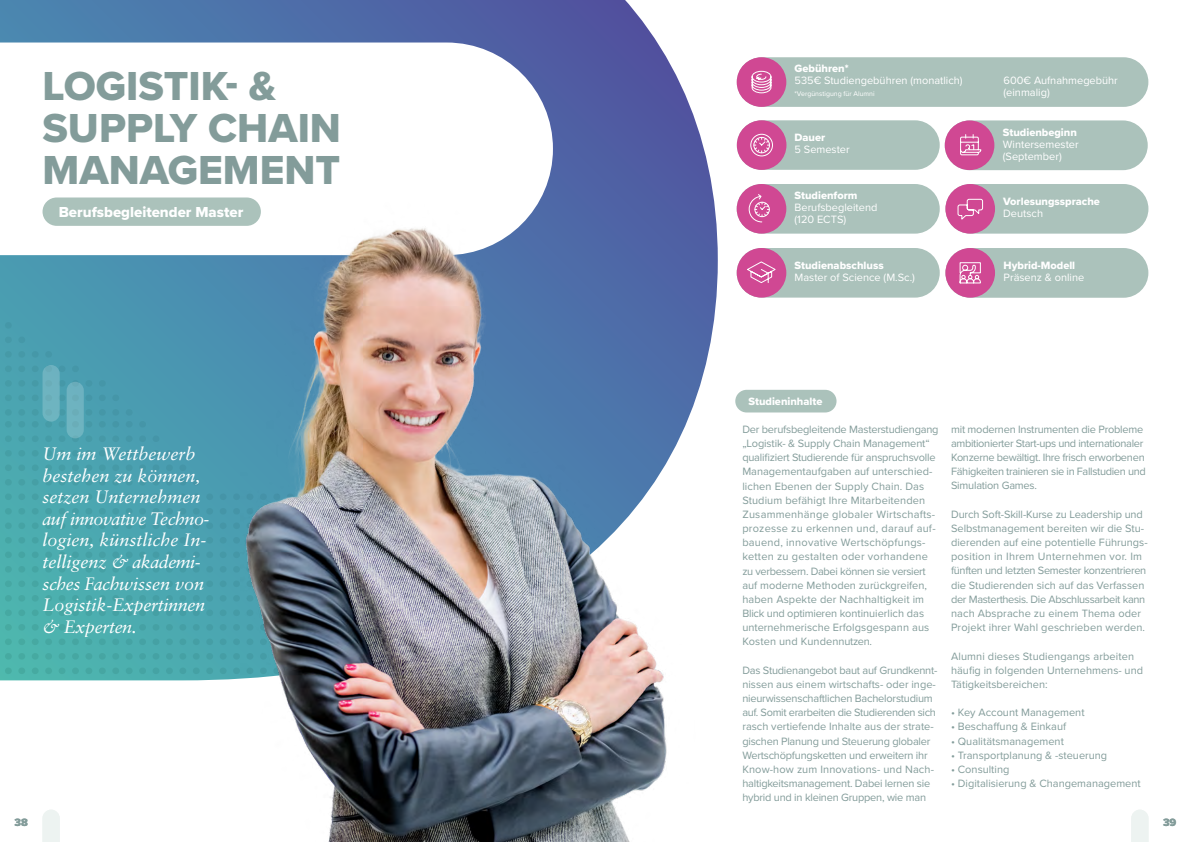
<style>
.page{position:relative;width:1191px;height:842px;background:#fff}
.page>*{position:absolute;margin:0;border:0;box-sizing:border-box;transform-origin:0 0}
.t1{font:42px/42px "Proxima Nova Extrabld";color:#839c9a}
.t2{font:italic 18px/21.6px "Sabon LT Pro";color:#fff}
.t3{font:15px "Proxima Nova Extrabld";color:#fff}
.t4{font:11px/14.2px "Proxima Nova";color:#839c9a}
.t5{font:11px/14.2px "Proxima Nova";letter-spacing:-.02em;color:#839c9a}
.t6{font:11px/14.2px "Proxima Nova";letter-spacing:-.03em;color:#839c9a}
.t7{font:11px/12px "Proxima Nova";color:#fff}
.t8{font:11px "Proxima Nova Extrabld";color:#fff}
.t9{font:11px "Proxima Nova Extrabld";color:#839c9a}
.t10{font:7px "Proxima Nova";color:#fff}
</style>
<div class="page">
<svg style="left:0;top:0;width:712px;height:680px;background:#588ab0"></svg>
<svg style="left:0;top:322px;width:12px;height:7px"></svg>
<svg style="left:0;top:337px;width:25px;height:6px"></svg>
<svg style="left:0;top:366px;width:79px;height:6px"></svg>
<svg style="left:0;top:351px;width:52px;height:7px"></svg>
<svg style="left:0;top:380px;width:106px;height:7px"></svg>
<svg style="left:0;top:395px;width:119px;height:6px"></svg>
<svg style="left:0;top:409px;width:146px;height:18px;background:#499fae"></svg>
<svg style="left:0;top:450px;width:159px;height:6px"></svg>
<svg style="left:0;top:435px;width:159px;height:7px"></svg>
<svg style="left:0;top:464px;width:159px;height:7px"></svg>
<svg style="left:0;top:493px;width:159px;height:7px"></svg>
<svg style="left:0;top:479px;width:159px;height:6px"></svg>
<svg style="left:0;top:508px;width:159px;height:6px"></svg>
<svg style="left:0;top:537px;width:159px;height:6px"></svg>
<svg style="left:0;top:522px;width:159px;height:7px"></svg>
<svg style="left:0;top:551px;width:159px;height:7px"></svg>
<svg style="left:0;top:580px;width:159px;height:7px"></svg>
<svg style="left:0;top:566px;width:159px;height:6px"></svg>
<svg style="left:0;top:595px;width:159px;height:7px"></svg>
<svg style="left:0;top:624px;width:159px;height:7px"></svg>
<svg style="left:0;top:609px;width:159px;height:7px"></svg>
<svg style="left:0;top:638px;width:159px;height:7px"></svg>
<svg style="left:0;top:667px;width:159px;height:7px"></svg>
<svg style="left:0;top:653px;width:159px;height:7px"></svg>
<svg style="left:0;top:43px;width:553px;height:212px"></svg>
<img style="left:159px;top:184px;width:559px;height:658px">
<svg style="left:43px;top:810px;width:17px;height:32px"></svg>
<div style="left:43px;top:197px;width:218px;height:29px;background:#abc2bb;border-radius:14px"></div>
<div style="left:43px;top:365px;width:17px;height:57px;background:#6eb3c0;border-radius:9px"></div>
<div style="left:67px;top:382px;width:17px;height:56px;background:#6eb3c0;border-radius:9px"></div>
<svg style="left:1131px;top:810px;width:17px;height:32px"></svg>
<div style="left:736px;top:248px;width:203px;height:50px;background:#abc2bb;border-radius:25px"></div>
<div style="left:736px;top:248px;width:50px;height:50px;background:#d04893;border-radius:50%"></div>
<svg style="left:747px;top:261px;width:29px;height:22px"></svg>
<div style="left:736px;top:184px;width:203px;height:50px;background:#abc2bb;border-radius:25px"></div>
<div style="left:736px;top:184px;width:50px;height:50px;background:#d04893;border-radius:50%"></div>
<svg style="left:748px;top:194px;width:22px;height:29px"></svg>
<div style="left:737px;top:120px;width:202px;height:50px;background:#abc2bb;border-radius:25px"></div>
<div style="left:945px;top:184px;width:203px;height:50px;background:#abc2bb;border-radius:25px"></div>
<div style="left:945px;top:184px;width:50px;height:50px;background:#d04893;border-radius:50%"></div>
<svg style="left:957px;top:198px;width:26px;height:22px"></svg>
<div style="left:737px;top:120px;width:49px;height:50px;background:#d04893;border-radius:50%"></div>
<svg style="left:753px;top:136px;width:17px;height:18px"></svg>
<div style="left:750px;top:134px;width:23px;height:22px;border:1px solid #fff;border-radius:50%"></div>
<div style="left:944px;top:120px;width:203px;height:50px;background:#abc2bb;border-radius:25px"></div>
<div style="left:944px;top:120px;width:50px;height:50px;background:#d04893;border-radius:50%"></div>
<svg style="left:960px;top:135px;width:21px;height:21px"></svg>
<div style="left:737px;top:57px;width:411px;height:50px;background:#abc2bb;border-radius:25px"></div>
<div style="left:736px;top:57px;width:50px;height:50px;background:#d04893;border-radius:50%"></div>
<svg style="left:751px;top:70px;width:21px;height:24px"></svg>
<div style="left:735px;top:390px;width:101px;height:22px;background:#abc2bb;border-radius:11px"></div>
<div style="left:945px;top:248px;width:203px;height:50px;background:#abc2bb;border-radius:25px"></div>
<div style="left:945px;top:248px;width:50px;height:50px;background:#d04893;border-radius:50%"></div>
<svg style="left:959px;top:262px;width:22px;height:22px"></svg>
<h1 class="t1" style="left:43px;top:64px;width:300px">LOGISTIK- &amp;<br>SUPPLY CHAIN<br>MANAGEMENT</h1>
<h3 class="t3" style="left:59px;top:200px;width:186px">Berufsbegleitender Master</h3>
<h2 class="t2" style="left:43px;top:442px;width:169px">Um im Wettbewerb bestehen zu können, setzen Unternehmen auf innovative Techno&shy;logien, künstliche In&shy;telligenz &amp; akademi&shy;sches Fachwissen von<br>Logistik-Expertinnen &amp; Experten.</h2>
<p class="t9" style="left:15px;top:814px;width:15px">38</p>
<p class="t8" style="left:794px;top:61px;width:56px">Gebühren*</p>
<p class="t7" style="left:794px;top:74px;width:170px">535€ Studiengebühren (monatlich)</p>
<p class="t10" style="left:794px;top:89px;width:82px">*Vergünstigung für Alumni</p>
<p class="t8" style="left:794px;top:130px;width:32px">Dauer</p>
<p class="t7" style="left:794px;top:143px;width:57px">5 Semester</p>
<p class="t8" style="left:794px;top:187px;width:64px">Studienform</p>
<p class="t7" style="left:794px;top:201px;width:84px">Berufsbegleitend (120 ECTS)</p>
<p class="t8" style="left:794px;top:257px;width:91px">Studienabschluss</p>
<p class="t7" style="left:794px;top:271px;width:122px">Master of Science (M.Sc.)</p>
<p class="t7" style="left:1003px;top:74px;width:116px">600€ Aufnahmegebühr (einmalig)</p>
<p class="t8" style="left:1002px;top:124px;width:76px">Studienbeginn</p>
<p class="t7" style="left:1002px;top:138px;width:77px">Wintersemester (September)</p>
<p class="t8" style="left:1003px;top:193px;width:98px">Vorlesungssprache</p>
<p class="t7" style="left:1003px;top:207px;width:41px">Deutsch</p>
<p class="t8" style="left:1003px;top:257px;width:73px">Hybrid-Modell</p>
<p class="t7" style="left:1003px;top:271px;width:82px">Präsenz &amp; online</p>
<p class="t8" style="left:748px;top:393px;width:76px">Studieninhalte</p>
<p class="t4" style="left:742px;top:422px;width:198px">Der berufsbegleitende Masterstudiengang „Logistik- &amp; Supply Chain Management“ qualifiziert Studierende für anspruchsvolle Managementaufgaben auf unterschied&shy;lichen Ebenen der Supply Chain. Das Studium befähigt Ihre Mitarbeitenden Zusammenhänge globaler Wirtschafts&shy;prozesse zu erkennen und, darauf auf&shy;bauend, innovative Wertschöpfungs&shy;ketten zu gestalten oder vorhandene zu verbessern. Dabei können sie versiert auf moderne Methoden zurückgreifen, haben Aspekte der Nachhaltigkeit im Blick und optimieren kontinuierlich das unternehmerische Erfolgsgespann aus Kosten und Kundennutzen.</p>
<p class="t5" style="left:742px;top:662px;width:196px">Das Studienangebot baut auf Grundkennt&shy;nissen aus einem wirtschafts- oder inge&shy;nieurwissenschaftlichen Bachelorstudium auf. Somit erarbeiten die Studierenden sich rasch vertiefende Inhalte aus der strate&shy;gischen Planung und Steuerung globaler Wertschöpfungsketten und erweitern ihr Know-how zum Innovations- und Nach&shy;haltigkeitsmanagement. Dabei lernen sie hybrid und in kleinen Gruppen, wie man</p>
<p class="t6" style="left:951px;top:421px;width:196px">mit modernen Instrumenten die Probleme ambitionierter Start-ups und internationaler Konzerne bewältigt. Ihre frisch erworbenen Fähigkeiten trainieren sie in Fallstudien und Simulation Games.</p>
<p class="t4" style="left:951px;top:506px;width:198px">Durch Soft-Skill-Kurse zu Leadership und Selbstmanagement bereiten wir die Stu&shy;dierenden auf eine potentielle Führungs&shy;position in Ihrem Unternehmen vor. Im fünften und letzten Semester konzentrieren die Studierenden sich auf das Verfassen der Masterthesis. Die Abschlussarbeit kann nach Absprache zu einem Thema oder Projekt ihrer Wahl geschrieben werden.</p>
<p class="t4" style="left:951px;top:648px;width:193px">Alumni dieses Studiengangs arbeiten häufig in folgenden Unternehmens- und<br>Tätigkeitsbereichen:</p>
<p class="t4" style="left:951px;top:705px;width:135px">• Key Account Management</p>
<p class="t4" style="left:951px;top:719px;width:117px">• Beschaffung &amp; Einkauf</p>
<p class="t4" style="left:951px;top:733px;width:114px">• Qualitätsmanagement</p>
<p class="t4" style="left:951px;top:747px;width:158px">• Transportplanung &amp; -steuerung</p>
<p class="t4" style="left:951px;top:762px;width:60px">• Consulting</p>
<p class="t4" style="left:951px;top:776px;width:191px">• Digitalisierung &amp; Changemanagement</p>
<p class="t9" style="left:1163px;top:814px;width:15px">39</p>
</div>
